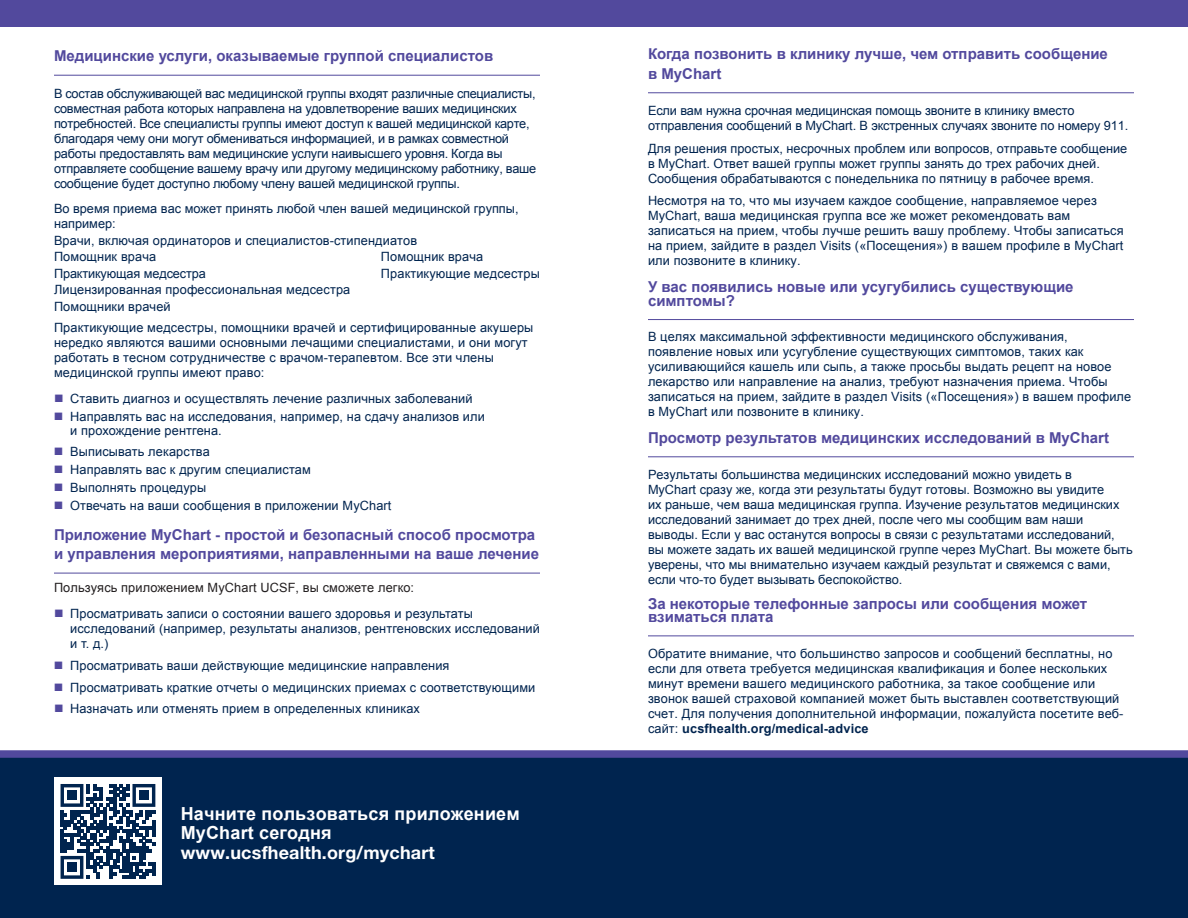
<style>
.page{position:relative;width:1188px;height:918px;background:#fff}
.page>*{position:absolute;margin:0;border:0;box-sizing:border-box;transform-origin:0 0}
._2_Body_copy_light{font:700 18px/19.5px "Arial";letter-spacing:.01em;color:#fff}
._2_Header_color{font:700 15px/19.5px "Arial";color:#52499d}
._2_Body_copy_light-2{font:12.75px/15px "Arial";color:#00244f}
._2_Bullet_copy_light{font:12.75px/15px "Arial";letter-spacing:.01em;color:#00244f}
._2_Body_copy_light-3{font:12.75px/15px "Arial";letter-spacing:-.02em;color:#00244f}
._2_Body_copy_light-4{font:12.75px "Arial";letter-spacing:.01em;color:#231f20}
.s1{color:#52499d}
.s2{font-family:"Helvetica Neue LT Std"}
.s3{font-weight:700}
</style>
<div class="page">
<div style="left:0;top:754px;width:1188px;height:164px;background:#00244f"></div>
<div style="left:0;top:0;width:1188px;height:27px;background:#52499d"></div>
<hr style="left:54px;top:75px;width:486px;height:1px;background:#52499d">
<hr style="left:54px;top:573px;width:486px;height:1px;background:#52499d">
<hr style="left:648px;top:92px;width:486px;height:1px;background:#52499d">
<hr style="left:648px;top:319px;width:486px;height:1px;background:#52499d">
<hr style="left:648px;top:456px;width:486px;height:1px;background:#52499d">
<hr style="left:648px;top:636px;width:486px;height:1px;background:#52499d">
<div style="left:54px;top:777px;width:108px;height:108px;background:#fff"></div>
<svg style="left:61px;top:784px;width:94px;height:95px"></svg>
<div style="left:67px;top:791px;width:10px;height:9px;background:#00244f"></div>
<div style="left:139px;top:791px;width:10px;height:9px;background:#00244f"></div>
<div style="left:67px;top:862px;width:10px;height:10px;background:#00244f"></div>
<div style="left:0;top:750px;width:1188px;height:8px;background:#52499d"></div>
<p class="_2_Header_color" style="left:54px;top:47px;width:441px">Медицинские услуги, оказываемые группой специалистов</p>
<p class="_2_Body_copy_light-3" style="left:54px;top:86px;width:484px">В состав обслуживающей вас медицинской группы входят различные специалисты, совместная работа которых направлена на удовлетворение ваших медицинских потребностей. Все специалисты группы имеют доступ к вашей медицинской карте, благодаря чему они могут обмениваться информацией, и в рамках совместной работы предоставлять вам медицинские услуги наивысшего уровня. Когда вы отправляете сообщение вашему врачу или другому медицинскому работнику, ваше сообщение будет доступно любому члену вашей медицинской группы.</p>
<p class="_2_Body_copy_light-2" style="left:54px;top:201px;width:466px">Во время приема вас может принять любой член вашей медицинской группы, например:</p>
<p class="_2_Body_copy_light-2" style="left:54px;top:233px;width:365px">Врачи, включая ординаторов и специалистов-стипендиатов</p>
<p class="_2_Body_copy_light-2" style="left:54px;top:249px;width:104px">Помощник врача</p>
<p class="_2_Body_copy_light-2" style="left:381px;top:249px;width:104px">Помощник врача</p>
<p class="_2_Body_copy_light-2" style="left:54px;top:266px;width:153px">Практикующая медсестра</p>
<p class="_2_Body_copy_light-2" style="left:381px;top:266px;width:161px">Практикующие медсестры</p>
<p class="_2_Body_copy_light-2" style="left:54px;top:282px;width:298px">Лицензированная профессиональная медсестра</p>
<p class="_2_Body_copy_light-2" style="left:54px;top:299px;width:118px">Помощники врачей</p>
<p class="_2_Body_copy_light-2" style="left:54px;top:321px;width:481px">Практикующие медсестры, помощники врачей и сертифицированные акушеры нередко являются вашими основными лечащими специалистами, и они могут работать в тесном сотрудничестве с врачом-терапевтом. Все эти члены медицинской группы имеют право:</p>
<p class="_2_Bullet_copy_light" style="left:54px;top:391px;width:420px"><span class="s1">■</span> Ставить диагноз и осуществлять лечение различных заболеваний</p>
<p class="_2_Bullet_copy_light" style="left:70px;top:410px;width:416px;line-height:13.5px;text-indent:-16px"><span class="s1">■</span> Направлять вас на исследования, например, на сдачу анализов или и прохождение рентгена.</p>
<p class="_2_Bullet_copy_light" style="left:54px;top:445px;width:157px"><span class="s1">■</span> Выписывать лекарства</p>
<p class="_2_Bullet_copy_light" style="left:54px;top:463px;width:258px"><span class="s1">■</span> Направлять вас к другим специалистам</p>
<p class="_2_Bullet_copy_light" style="left:54px;top:481px;width:154px"><span class="s1">■</span> Выполнять процедуры</p>
<p class="_2_Bullet_copy_light" style="left:54px;top:499px;width:339px"><span class="s1">■</span> Отвечать на ваши сообщения в приложении MyChart</p>
<p class="_2_Header_color" style="left:54px;top:525px;width:487px">Приложение MyChart - простой и безопасный способ просмотра и управления мероприятиями, направленными на ваше лечение</p>
<p class="_2_Body_copy_light-4" style="left:54px;top:579px;width:362px">Пользуясь приложением MyChart UCSF, вы сможете легко:</p>
<p class="_2_Bullet_copy_light" style="left:70px;top:606px;width:471px;text-indent:-16px"><span class="s1">■</span> Просматривать записи о состоянии вашего здоровья и результаты исследований (например, результаты анализов, рентгеновских исследований и т. д.)</p>
<p class="_2_Bullet_copy_light" style="left:54px;top:658px;width:397px"><span class="s1">■</span> Просматривать ваши действующие медицинские направления</p>
<p class="_2_Bullet_copy_light" style="left:54px;top:680px;width:483px"><span class="s1">■</span> Просматривать краткие отчеты о медицинских приемах с соответствующими</p>
<p class="_2_Bullet_copy_light" style="left:54px;top:702px;width:368px"><span class="s1">■</span> Назначать или отменять прием в определенных клиниках</p>
<p class="_2_Body_copy_light" style="left:181px;top:804px;width:341px">Начните пользоваться приложением<br>MyChart сегодня <span class="s2">www.ucsfhealth.org/mychart</span></p>
<p class="_2_Header_color" style="left:648px;top:45px;width:461px">Когда позвонить в клинику лучше, чем отправить сообщение в MyChart</p>
<p class="_2_Body_copy_light-2" style="left:648px;top:103px;width:482px">Если вам нужна срочная медицинская помощь звоните в клинику вместо отправления сообщений в MyChart. В экстренных случаях звоните по номеру 911.</p>
<p class="_2_Body_copy_light-2" style="left:648px;top:141px;width:481px">Для решения простых, несрочных проблем или вопросов, отправьте сообщение в MyChart. Ответ вашей группы может группы занять до трех рабочих дней.<br>Сообщения обрабатываются с понедельника по пятницу в рабочее время.</p>
<p class="_2_Body_copy_light-2" style="left:648px;top:193px;width:477px">Несмотря на то, что мы изучаем каждое сообщение, направляемое через MyChart, ваша медицинская группа все же может рекомендовать вам записаться на прием, чтобы лучше решить вашу проблему. Чтобы записаться на прием, зайдите в раздел Visits («Посещения») в вашем профиле в MyChart или позвоните в клинику.</p>
<p class="_2_Header_color" style="left:648px;top:281px;width:427px;line-height:13.5px">У вас появились новые или усугубились существующие симптомы?</p>
<p class="_2_Body_copy_light-2" style="left:648px;top:329px;width:485px">В целях максимальной эффективности медицинского обслуживания, появление новых или усугубление существующих симптомов, таких как усиливающийся кашель или сыпь, а также просьбы выдать рецепт на новое лекарство или направление на анализ, требуют назначения приема. Чтобы записаться на прием, зайдите в раздел Visits («Посещения») в вашем профиле в MyChart или позвоните в клинику.</p>
<p class="_2_Header_color" style="left:648px;top:428px;width:463px">Просмотр результатов медицинских исследований в MyChart</p>
<p class="_2_Body_copy_light-2" style="left:648px;top:467px;width:486px">Результаты большинства медицинских исследований можно увидеть в<br>MyChart сразу же, когда эти результаты будут готовы. Возможно вы увидите<br>их раньше, чем ваша медицинская группа. Изучение результатов медицинских исследований занимает до трех дней, после чего мы сообщим вам наши выводы. Если у вас останутся вопросы в связи с результатами исследований, вы можете задать их вашей медицинской группе через MyChart. Вы можете быть уверены, что мы внимательно изучаем каждый результат и свяжемся с вами, если что-то будет вызывать беспокойство.</p>
<p class="_2_Header_color" style="left:648px;top:597px;width:441px;line-height:13.5px">За некоторые телефонные запросы или сообщения может взиматься плата</p>
<p class="_2_Body_copy_light-2" style="left:648px;top:646px;width:477px">Обратите внимание, что большинство запросов и сообщений бесплатны, но если для ответа требуется медицинская квалификация и более нескольких минут времени вашего медицинского работника, за такое сообщение или звонок вашей страховой компанией может быть выставлен соответствующий счет. Для получения дополнительной информации, пожалуйста посетите веб&shy;сайт: <span class="s3">ucsfhealth.org/medical-advice</span></p>
</div>
